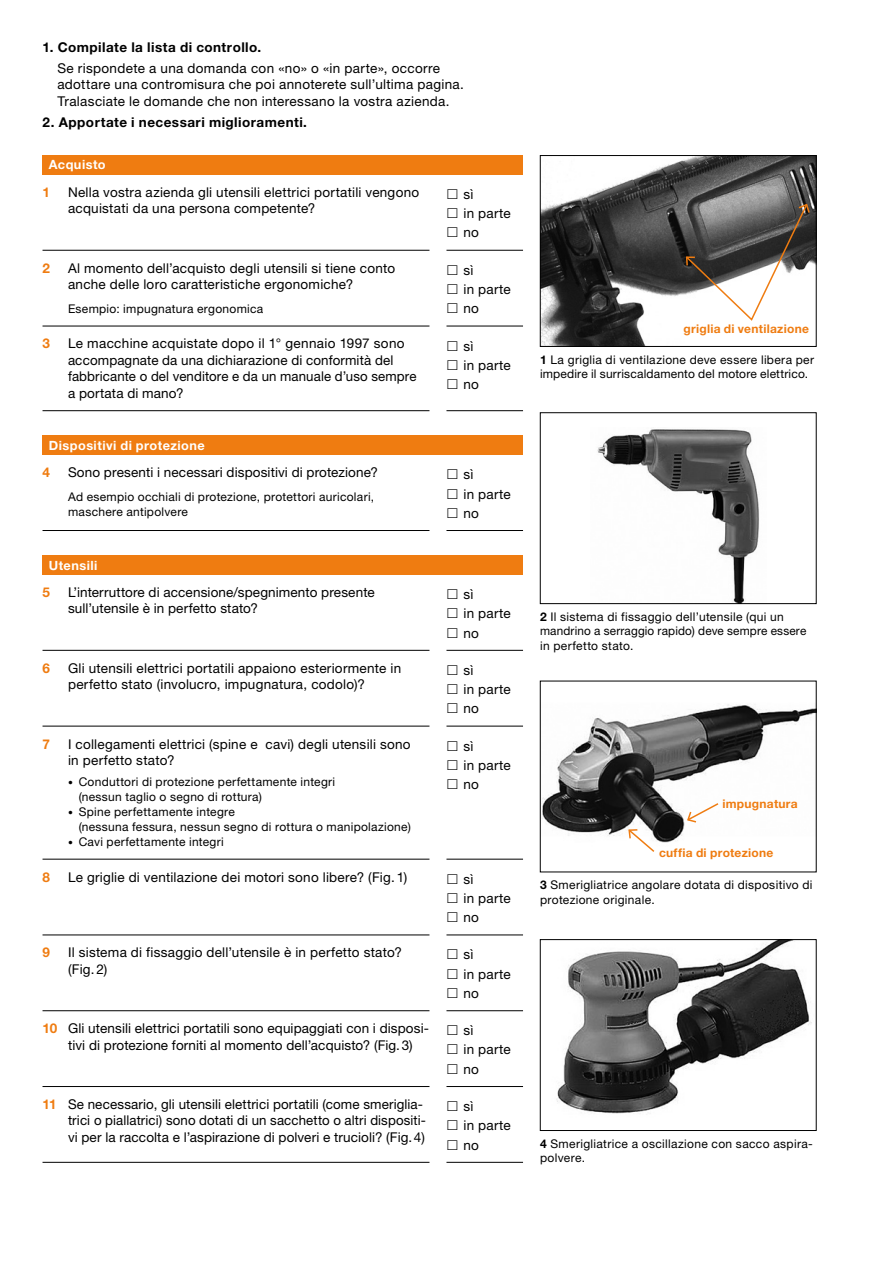
<style>
.page{position:relative;width:893px;height:1263px;background:#fff}
.page>*{position:absolute;margin:0;border:0;box-sizing:border-box;transform-origin:0 0}
.t1{font:13.5px/19.2px "Helvetica Neue LT Std";letter-spacing:.015em;color:#000}
.t2{font:700 13.5px "Helvetica Neue LT Std";letter-spacing:.035em;color:#000}
.t3{font:700 13.5px "Helvetica Neue LT Std";color:#ef7c11}
.t4{font:700 12.75px "Helvetica Neue LT Std";letter-spacing:.035em;color:#fff}
.t5{font:12px/14.4px "Helvetica Neue LT Std";letter-spacing:.025em;color:#000}
.t6{font:700 12px "Helvetica Neue LT Std";letter-spacing:.02em;color:#ef7c11}
.s1{font-size:9.75px}
.s2{font-weight:700;color:#ef7c11}
.s3{font-weight:700}
</style>
<div class="page">
<img style="left:556px;top:941px;width:256px;height:173px">
<div style="left:540px;top:939px;width:276px;height:192px;border:1px solid #000"></div>
<img style="left:542px;top:157px;width:272px;height:188px">
<div style="left:540px;top:155px;width:276px;height:192px;border:1px solid #000"></div>
<img style="left:542px;top:704px;width:272px;height:139px">
<img style="left:597px;top:429px;width:162px;height:173px">
<div style="left:540px;top:412px;width:276px;height:192px;border:1px solid #000"></div>
<div style="left:43px;top:155px;width:480px;height:19px;background:#ef7c11"></div>
<hr style="left:446px;top:250px;width:77px;height:1px;background:#000">
<hr style="left:446px;top:326px;width:77px;height:1px;background:#000">
<hr style="left:446px;top:410px;width:77px;height:1px;background:#000">
<hr style="left:43px;top:250px;width:386px;height:1px;background:#000">
<hr style="left:43px;top:326px;width:386px;height:1px;background:#000">
<hr style="left:43px;top:410px;width:386px;height:1px;background:#000">
<div style="left:43px;top:436px;width:480px;height:19px;background:#ef7c11"></div>
<hr style="left:446px;top:530px;width:77px;height:1px;background:#000">
<hr style="left:43px;top:530px;width:386px;height:1px;background:#000">
<div style="left:43px;top:555px;width:480px;height:19px;background:#ef7c11"></div>
<hr style="left:446px;top:859px;width:77px;height:1px;background:#000">
<hr style="left:446px;top:934px;width:77px;height:1px;background:#000">
<hr style="left:446px;top:1010px;width:77px;height:1px;background:#000">
<hr style="left:446px;top:1086px;width:77px;height:1px;background:#000">
<hr style="left:446px;top:1162px;width:77px;height:1px;background:#000">
<hr style="left:446px;top:650px;width:77px;height:1px;background:#000">
<hr style="left:446px;top:726px;width:77px;height:1px;background:#000">
<hr style="left:43px;top:650px;width:386px;height:1px;background:#000">
<hr style="left:43px;top:726px;width:386px;height:1px;background:#000">
<hr style="left:43px;top:859px;width:386px;height:1px;background:#000">
<hr style="left:43px;top:934px;width:386px;height:1px;background:#000">
<hr style="left:43px;top:1010px;width:386px;height:1px;background:#000">
<hr style="left:43px;top:1086px;width:386px;height:1px;background:#000">
<hr style="left:43px;top:1162px;width:386px;height:1px;background:#000">
<svg style="left:685px;top:203px;width:126px;height:119px"></svg>
<svg style="left:686px;top:802px;width:34px;height:22px"></svg>
<svg style="left:627px;top:828px;width:29px;height:24px"></svg>
<p class="t2" style="left:43px;top:39px;width:220px">1. Compilate la lista di controllo.</p>
<p class="t1" style="left:57px;top:60px;width:408px;line-height:16.5px">Se rispondete a una domanda con «no» o «in parte», occorre adottare una contromisura che poi annoterete sull’ultima pagina.<br>Tralasciate le domande che non interessano la vostra azienda.</p>
<p class="t2" style="left:43px;top:113px;width:266px">2. Apportate i necessari miglioramenti.</p>
<p class="t4" style="left:49px;top:157px;width:58px">Acquisto</p>
<p class="t3" style="left:43px;top:184px;width:9px">1</p>
<p class="t1" style="left:68px;top:184px;width:353px;line-height:16.5px">Nella vostra azienda gli utensili elettrici portatili vengono acquistati da una persona competente?</p>
<p class="t1" style="left:463px;top:184px;width:49px">sì<br>in parte no</p>
<p class="t3" style="left:43px;top:259px;width:9px">2</p>
<p class="t1" style="left:68px;top:259px;width:329px;line-height:16.5px">Al momento dell’acquisto degli utensili si tiene conto anche delle loro caratteristiche ergonomiche?</p>
<p class="t5" style="left:68px;top:301px;width:197px">Esempio: impugnatura ergonomica</p>
<p class="t1" style="left:463px;top:260px;width:49px">sì<br>in parte no</p>
<p class="t3" style="left:43px;top:335px;width:9px">3</p>
<p class="t1" style="left:68px;top:335px;width:350px;line-height:16.5px">Le macchine acquistate dopo il 1° gennaio 1997 sono accompagnate da una dichiarazione di conformità del fabbricante o del venditore e da un manuale d’uso sempre a portata di mano?</p>
<p class="t1" style="left:463px;top:336px;width:49px">sì<br>in parte no</p>
<p class="t4" style="left:49px;top:437px;width:157px">Dispositivi di protezione</p>
<p class="t3" style="left:43px;top:464px;width:9px">4</p>
<p class="t1" style="left:68px;top:462px;width:311px">Sono presenti i necessari dispositivi di protezione?</p>
<p class="t5" style="left:68px;top:489px;width:308px;line-height:15px">Ad esempio occhiali di protezione, protettori auricolari, maschere antipolvere</p>
<p class="t1" style="left:463px;top:465px;width:49px">sì<br>in parte no</p>
<p class="t4" style="left:49px;top:557px;width:50px">Utensili</p>
<p class="t3" style="left:43px;top:584px;width:9px">5</p>
<p class="t1" style="left:68px;top:584px;width:308px;line-height:16.5px">L’interruttore di accensione/spegnimento presente sull’utensile è in perfetto stato?</p>
<p class="t1" style="left:463px;top:584px;width:49px">sì<br>in parte no</p>
<p class="t3" style="left:43px;top:659px;width:9px">6</p>
<p class="t1" style="left:68px;top:659px;width:335px;line-height:16.5px">Gli utensili elettrici portatili appaiono esteriormente in perfetto stato (involucro, impugnatura, codolo)?</p>
<p class="t1" style="left:463px;top:660px;width:49px">sì<br>in parte no</p>
<p class="t3" style="left:43px;top:735px;width:9px">7</p>
<p class="t1" style="left:68px;top:735px;width:344px;line-height:16.5px">I collegamenti elettrici (spine e cavi) degli utensili sono in perfetto stato?</p>
<p class="t5" style="left:79px;top:774px;width:258px;line-height:15px;text-indent:-11px"><span class="s1">•</span> Conduttori di protezione perfettamente integri (nessun taglio o segno di rottura)</p>
<p class="t5" style="left:79px;top:804px;width:334px;line-height:15px;text-indent:-11px"><span class="s1">•</span> Spine perfettamente integre<br>(nessuna fessura, nessun segno di rottura o manipolazione)</p>
<p class="t5" style="left:68px;top:835px;width:157px"><span class="s1">•</span> Cavi perfettamente integri</p>
<p class="t1" style="left:463px;top:736px;width:49px">sì<br>in parte no</p>
<p class="t3" style="left:43px;top:868px;width:9px">8</p>
<p class="t1" style="left:68px;top:867px;width:341px">Le griglie di ventilazione dei motori sono libere? (Fig. 1)</p>
<p class="t1" style="left:463px;top:869px;width:49px">sì<br>in parte no</p>
<p class="t3" style="left:43px;top:944px;width:9px">9</p>
<p class="t1" style="left:68px;top:944px;width:335px;line-height:16.5px">Il sistema di fissaggio dell’utensile è in perfetto stato? (Fig. 2)</p>
<p class="t1" style="left:463px;top:945px;width:49px">sì<br>in parte no</p>
<p class="t1" style="left:68px;top:1020px;width:362px;line-height:16.5px;text-indent:-26px"><span class="s2">10</span> Gli utensili elettrici portatili sono equipaggiati con i disposi&shy;tivi di protezione forniti al momento dell’acquisto? (Fig.3)</p>
<p class="t1" style="left:463px;top:1021px;width:49px">sì<br>in parte no</p>
<p class="t1" style="left:68px;top:1096px;width:359px;line-height:16.5px;text-indent:-26px"><span class="s2">11</span> Se necessario, gli utensili elettrici portatili (come smeriglia&shy;trici o piallatrici) sono dotati di un sacchetto o altri dispositi&shy;vi per la raccolta e l’aspirazione di polveri e trucioli? (Fig.4)</p>
<p class="t1" style="left:463px;top:1096px;width:49px">sì<br>in parte no</p>
<p class="t6" style="left:683px;top:322px;width:127px">griglia di ventilazione</p>
<p class="t5" style="left:540px;top:352px;width:276px"><span class="s3">1</span> La griglia di ventilazione deve essere libera per impedire il surriscaldamento del motore elettrico.</p>
<p class="t5" style="left:540px;top:609px;width:268px"><span class="s3">2</span> Il sistema di fissaggio dell’utensile (qui un mandrino a serraggio rapido) deve sempre essere in perfetto stato.</p>
<p class="t6" style="left:722px;top:796px;width:77px">impugnatura</p>
<p class="t6" style="left:659px;top:845px;width:116px">cuffia di protezione</p>
<p class="t5" style="left:540px;top:878px;width:274px"><span class="s3">3</span> Smerigliatrice angolare dotata di dispositivo di protezione originale.</p>
<p class="t5" style="left:540px;top:1136px;width:274px"><span class="s3">4</span> Smerigliatrice a oscillazione con sacco aspira&shy;polvere.</p>
</div>
